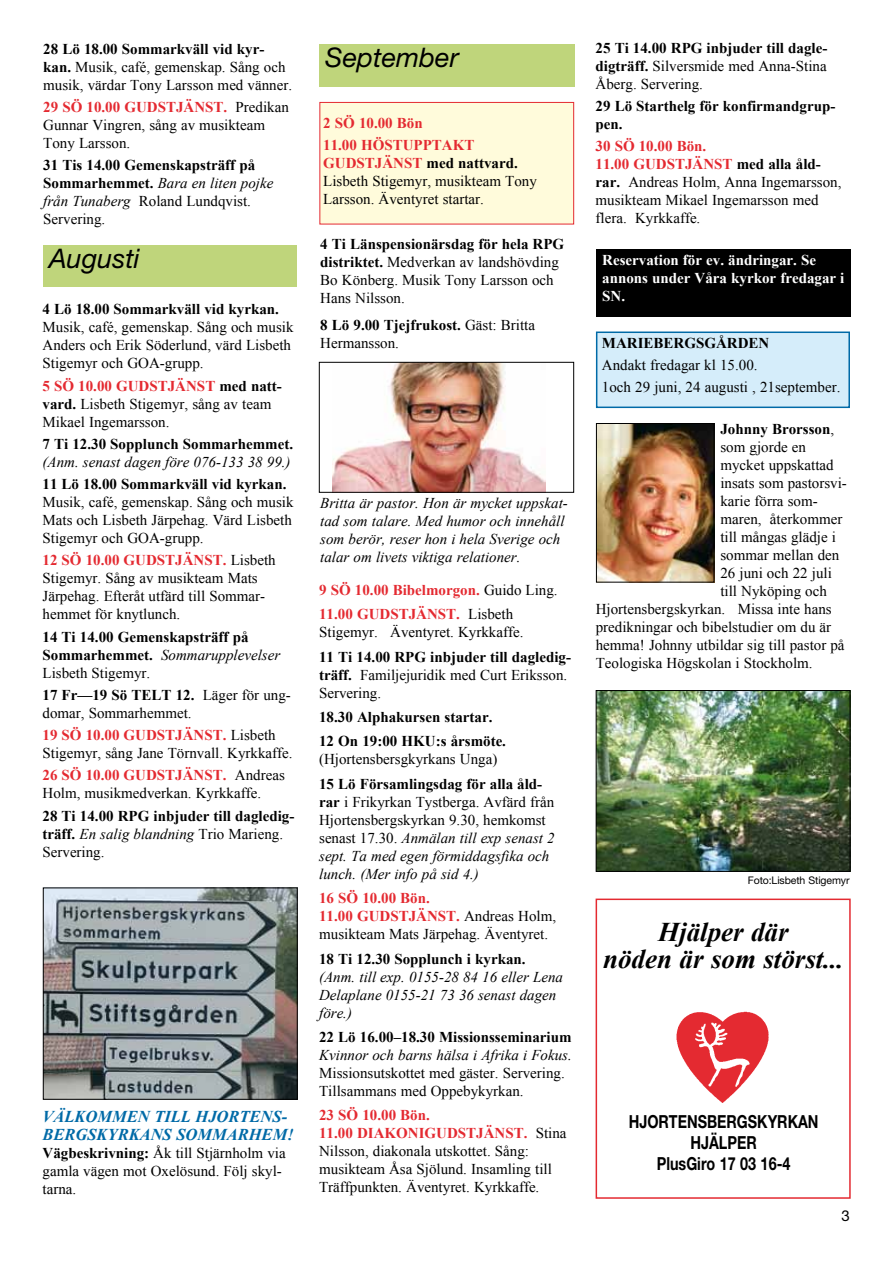
<style>
.page{position:relative;width:893px;height:1263px;background:#fff}
.page>*{position:absolute;margin:0;border:0;box-sizing:border-box;transform-origin:0 0}
.t1{font:italic 700 27px/27px "Times New Roman";color:#000;text-align:center}
.t2{font:italic 27px "Helvetica Neue";color:#000}
.t3{font:700 18px/21px "Helvetica Neue";color:#000;text-align:center;scale:.8 1}
.t4{font:italic 700 16.5px "Times New Roman";color:#006aa7}
.t5{font:15px/18px "Times New Roman";color:#000}
.t6{font:700 15px/18px "Times New Roman";color:#000}
.t7{font:italic 15px/18px "Times New Roman";color:#000}
.t8{font:700 15px/24.3px "Times New Roman";color:#e42a31}
.t9{font:700 15px/18px "Times New Roman";color:#fff}
.t10{font:15px "Helvetica Neue";color:#000}
.t11{font:10.5px "Helvetica Neue";letter-spacing:-.01em;color:#000}
.s1{font-weight:700}
.s2{font-weight:700;color:#e42a31}
.s3{font-weight:400;font-style:italic}
.s4{font-weight:400}
.s5{font-weight:400;color:#000}
.s6{font-style:italic}
.s7{font-size:13.5px;color:#fff}
</style>
<div class="page">
<div style="left:43px;top:245px;width:253px;height:42px;background:#bfd57b"></div>
<div style="left:320px;top:44px;width:255px;height:42px;background:#bfd57b"></div>
<div style="left:320px;top:102px;width:254px;height:122px;background:#fffbdb"></div>
<div style="left:319px;top:102px;width:255px;height:122px;border:1px solid #e42a31"></div>
<img style="left:45px;top:889px;width:251px;height:209px">
<div style="left:43px;top:887px;width:255px;height:213px;border:1px solid #000"></div>
<img style="left:598px;top:692px;width:250px;height:178px">
<div style="left:596px;top:690px;width:254px;height:182px;border:1px solid #000"></div>
<img style="left:332px;top:364px;width:213px;height:127px">
<div style="left:319px;top:362px;width:255px;height:131px;border:1px solid #000"></div>
<div style="left:596px;top:249px;width:254px;height:67px;background:#000"></div>
<div style="left:597px;top:332px;width:252px;height:75px;background:#d5edfa"></div>
<div style="left:596px;top:331px;width:254px;height:77px;border:2px solid #006aa7"></div>
<img style="left:598px;top:425px;width:114px;height:155px">
<div style="left:596px;top:423px;width:118px;height:159px;border:1px solid #000"></div>
<div style="left:596px;top:898px;width:255px;height:301px;border:2px solid #e42a31"></div>
<img style="left:676px;top:1011px;width:93px;height:92px">
<p class="t5" style="left:43px;top:39px;width:250px"><span class="s1">28 Lö 18.00 Sommarkväll vid kyr&shy;kan.</span> Musik, café, gemenskap. Sång och musik, värdar Tony Larsson med vänner.</p>
<p class="t5" style="left:43px;top:98px;width:247px"><span class="s2">29 Sö 10.00 Gudstjänst.</span> Predikan<br>Gunnar Vingren, sång av musikteam<br>Tony Larsson.</p>
<p class="t6" style="left:43px;top:156px;width:232px">31 Tis 14.00 Gemenskapsträff på<br>Sommarhemmet. <span class="s3">Bara en liten pojke från Tunaberg</span> <span class="s4">Roland Lundqvist.<br>Servering.</span></p>
<h1 class="t2" style="left:49px;top:242px;width:93px">Augusti</h1>
<p class="t6" style="left:43px;top:300px;width:238px">4 Lö 18.00 Sommarkväll vid kyrkan.</p>
<p class="t5" style="left:43px;top:318px;width:252px">Musik, café, gemenskap. Sång och musik<br>Anders och Erik Söderlund, värd Lisbeth<br>Stigemyr och GOA-grupp.</p>
<p class="t5" style="left:43px;top:376px;width:241px"><span class="s2">5 Sö 10.00 Gudstjänst</span> <span class="s1">med natt&shy;vard.</span> Lisbeth Stigemyr, sång av team<br>Mikael Ingemarsson.</p>
<p class="t6" style="left:43px;top:434px;width:252px">7 Ti 12.30 Sopplunch Sommarhemmet.</p>
<p class="t7" style="left:43px;top:452px;width:250px">(Anm. senast dagen före 076-133 38 99.)</p>
<p class="t6" style="left:43px;top:475px;width:245px">11 Lö 18.00 Sommarkväll vid kyrkan.</p>
<p class="t5" style="left:43px;top:493px;width:252px;text-align:justify">Musik, café, gemenskap. Sång och musik Mats och Lisbeth Järpehag. Värd Lisbeth Stigemyr och GOA-grupp.</p>
<p class="t5" style="left:43px;top:551px;width:235px"><span class="s2">12 Sö 10.00 Gudstjänst.</span> Lisbeth<br>Stigemyr. Sång av musikteam Mats<br>Järpehag. Efteråt utfärd till Sommar&shy;hemmet för knytlunch.</p>
<p class="t6" style="left:43px;top:627px;width:239px">14 Ti 14.00 Gemenskapsträff på<br>Sommarhemmet. <span class="s3">Sommarupplevelser<br></span><span class="s4">Lisbeth Stigemyr.</span></p>
<p class="t5" style="left:43px;top:686px;width:250px"><span class="s1">17 Fr—19 Sö TELT 12.</span> Läger för ung&shy;domar, Sommarhemmet.</p>
<p class="t5" style="left:43px;top:726px;width:252px"><span class="s2">19 Sö 10.00 Gudstjänst.</span> Lisbeth<br>Stigemyr, sång Jane Törnvall. Kyrkkaffe.</p>
<p class="t5" style="left:43px;top:766px;width:244px"><span class="s2">26 Sö 10.00 Gudstjänst.</span> Andreas<br>Holm, musikmedverkan. Kyrkkaffe.</p>
<p class="t6" style="left:43px;top:806px;width:253px">28 Ti 14.00 RPG inbjuder till dagledig&shy;träff. <span class="s3">En salig blandning</span> <span class="s4">Trio Marieng.<br>Servering.</span></p>
<p class="t4" style="left:43px;top:1105px;width:178px">VÄLKO MME N TILL HJOR</p>
<p class="t4" style="left:240px;top:1105px;width:49px">TENS-</p>
<p class="t4" style="left:43px;top:1123px;width:24px">BERGS</p>
<p class="t4" style="left:97px;top:1123px;width:143px">KYR KA NS SO MMARHE</p>
<p class="t4" style="left:273px;top:1123px;width:23px">M!</p>
<p class="t5" style="left:43px;top:1144px;width:245px"><span class="s1">Vägbeskrivning:</span> Åk till Stjärnholm via gamla vägen mot Oxelösund. Följ skyl&shy;tarna.</p>
<h1 class="t2" style="left:325px;top:41px;width:135px">September</h1>
<p class="t8" style="left:323px;top:111px;width:153px;line-height:22.2px">2 Sö 10.00 Bön<br>11.00 Höstupptakt</p>
<p class="t5" style="left:323px;top:154px;width:215px"><span class="s2">Gudstjänst</span> <span class="s1">med nattvard.<br></span>Lisbeth Stigemyr, musikteam Tony<br>Larsson. Äventyret startar.</p>
<p class="t5" style="left:320px;top:235px;width:246px"><span class="s1">4 Ti Länspensionärsdag för hela RPG distriktet.</span> Medverkan av landshövding<br>Bo Könberg. Musik Tony Larsson och<br>Hans Nilsson.</p>
<p class="t5" style="left:320px;top:315px;width:216px"><span class="s1">8 Lö 9.00 Tjejfrukost.</span> Gäst: Britta<br>Hermansson.</p>
<p class="t7" style="left:320px;top:493px;width:249px">Britta är pastor. Hon är mycket uppskat&shy;tad som talare. Med humor och innehåll som berör, reser hon i hela Sverige och talar om livets viktiga relationer.</p>
<p class="t8" style="left:319px;top:577px;width:240px">9 Sö 10.00 Bibelmorgon. <span class="s5">Guido Ling.<br></span>11.00 Gudstjänst. <span class="s5">Lisbeth</span></p>
<p class="t5" style="left:319px;top:623px;width:206px">Stigemyr. Äventyret. Kyrkkaffe.</p>
<p class="t5" style="left:319px;top:647px;width:253px"><span class="s1">11 Ti 14.00 RPG inbjuder till dagledig&shy;träff.</span> Familjejuridik med Curt Eriksson.<br>Servering.</p>
<p class="t6" style="left:319px;top:704px;width:188px;line-height:24.3px">18.30 Alphakursen startar.<br>12 On 19:00 HKU:s årsmöte.</p>
<p class="t5" style="left:319px;top:750px;width:180px">(Hjortensbersgkyrkans Unga)</p>
<p class="t5" style="left:319px;top:774px;width:237px"><span class="s1">15 Lö Församlingsdag för alla åld&shy;rar</span> i Frikyrkan Tystberga. Avfärd från Hjortensbergskyrkan 9.30, hemkomst senast 17.30. <span class="s6">Anmälan till exp senast 2 sept. Ta med egen förmiddagsfika och lunch. (Mer info på sid 4.)</span></p>
<p class="t5" style="left:319px;top:889px;width:238px"><span class="s2">16 Sö 10.00 Bön.<br>11.00 Gudstjänst.</span> Andreas Holm, musikteam Mats Järpehag. Äventyret.</p>
<p class="t6" style="left:319px;top:949px;width:208px">18 Ti 12.30 Sopplunch i kyrkan.</p>
<p class="t7" style="left:319px;top:967px;width:245px">(Anm. till exp. 0155-28 84 16 eller Lena<br>Delaplane 0155-21 73 36 senast dagen före.)</p>
<p class="t6" style="left:319px;top:1027px;width:254px">22 Lö 16.00–18.30 Missionsseminarium</p>
<p class="t7" style="left:319px;top:1045px;width:254px">Kvinnor och barns hälsa i Afrika i Fokus.</p>
<p class="t5" style="left:319px;top:1064px;width:247px">Missionsutskottet med gäster. Servering.<br>Tillsammans med Oppebykyrkan.</p>
<p class="t8" style="left:319px;top:1106px;width:112px;line-height:18px">23 Sö 10.00 Bön.<br>11.00 Diakon</p>
<p class="t5" style="left:319px;top:1124px;width:249px;text-indent:100px"><span class="s2">iguds tjäns t.</span> Stina Nilsson, diakonala utskottet. Sång: musikteam Åsa Sjölund. Insamling till Träffpunkten. Äventyret. Kyrkkaffe.</p>
<p class="t5" style="left:595px;top:38px;width:233px;text-align:justify"><span class="s1">25 Ti 14.00 RPG inbjuder till dagle&shy;digträff.</span> Silversmide med Anna-Stina Åberg. Servering.</p>
<p class="t6" style="left:595px;top:97px;width:241px">29 Lö Starthelg för konfirmandgrup&shy;pen.</p>
<p class="t5" style="left:595px;top:137px;width:247px"><span class="s2">30 Sö 10.00 Bön.<br>11.00 Gudstjänst</span> <span class="s1">med alla åld&shy;rar.</span> Andreas Holm, Anna Ingemarsson, musikteam Mikael Ingemarsson med flera. Kyrkkaffe.</p>
<p class="t9" style="left:602px;top:251px;width:244px">Reservation för ev. ändringar. Se annons under Våra kyrkor fredagar i<br>SN.</p>
<p class="t6" style="left:602px;top:333px;width:169px">MARIEBERGSGÅRDEN</p>
<p class="t5" style="left:602px;top:354px;width:240px;line-height:22.2px">Andakt fredagar kl 15.00.<br>1och 29 juni, 24 augusti , 21september.</p>
<p class="t6" style="left:720px;top:419px;width:115px">Johnny Brorsson<span class="s4">,</span></p>
<p class="t5" style="left:720px;top:437px;width:87px">som gjorde en</p>
<p class="t5" style="left:720px;top:455px;width:115px">mycket uppskattad</p>
<p class="t5" style="left:720px;top:473px;width:128px">insats som pastorsvi-</p>
<p class="t5" style="left:720px;top:491px;width:99px">karie förra som-</p>
<p class="t5" style="left:720px;top:509px;width:123px">maren, återkommer</p>
<p class="t5" style="left:720px;top:527px;width:117px">till mångas glädje i</p>
<p class="t5" style="left:720px;top:545px;width:121px">sommar mellan den</p>
<p class="t5" style="left:720px;top:563px;width:113px">26 juni och 22 juli</p>
<p class="t5" style="left:720px;top:581px;width:108px">till Nyköping och</p>
<p class="t5" style="left:596px;top:599px;width:237px">Hjortensbergskyrkan. Missa inte hans</p>
<p class="t5" style="left:596px;top:617px;width:237px">predikningar och bibelstudier om du är</p>
<p class="t5" style="left:596px;top:635px;width:250px">hemma! Johnny utbildar sig till pastor på</p>
<p class="t5" style="left:596px;top:653px;width:218px">Teologiska Högskolan i Stockholm.</p>
<p class="t11" style="left:748px;top:874px;width:107px">Foto:Lisbeth Stigemyr<span class="s7">.</span></p>
<h1 class="t1" style="left:603px;top:918px;width:242px">HJÄLPER DÄR<br>NÖDEN ÄR SOM STÖRST...</h1>
<p class="t3" style="left:629px;top:1110px;width:236px">HJORTENSBERGSKYRKAN<br>HJÄLPER<br>PLUSGIRO 17 03 16-4</p>
<p class="t10" style="left:842px;top:1206px;width:10px">3</p>
</div>
